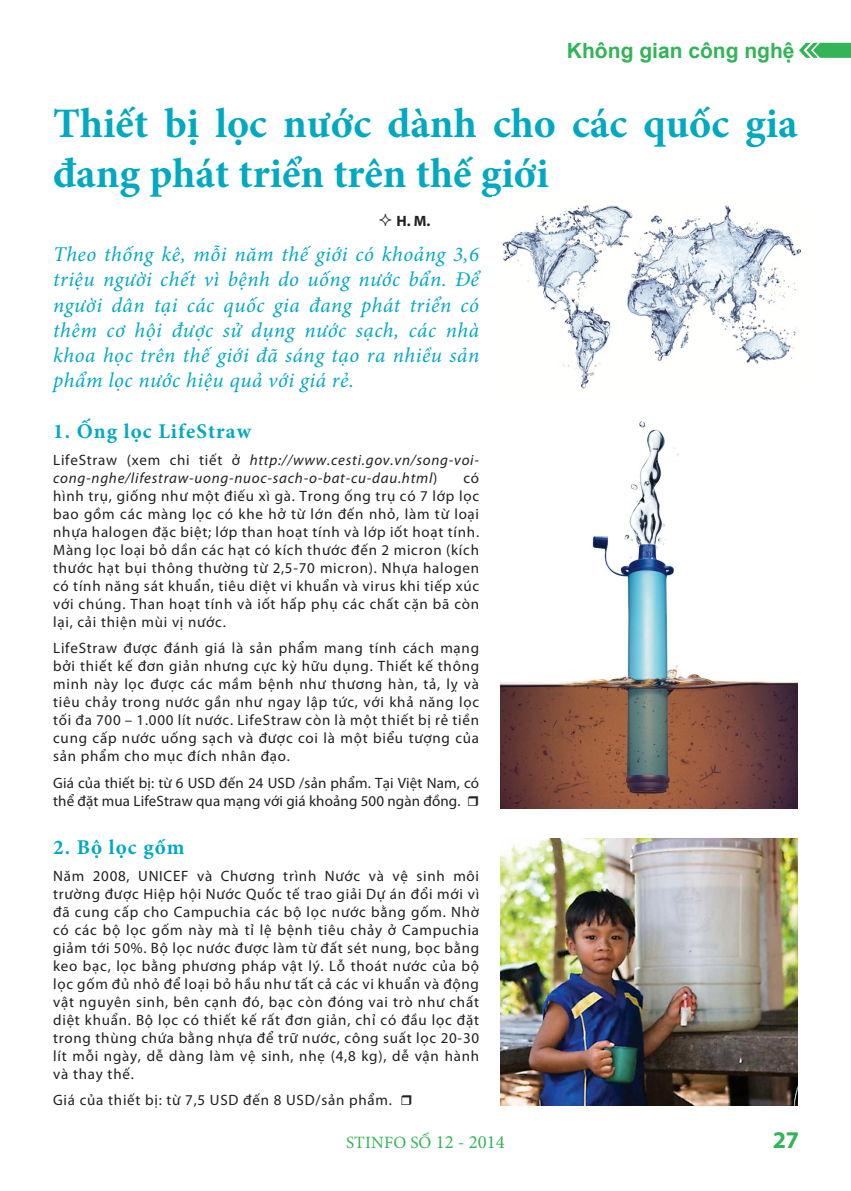
<style>
.page{position:relative;width:851px;height:1191px;background:#fff}
.page>*{position:absolute;margin:0;border:0;box-sizing:border-box;transform-origin:0 0}
.t1{font:700 42px/50.4px "Minion Pro";color:#00a9c2}
.t2{font:700 24px "Myriad Pro";color:#32b457}
.t3{font:italic 21px/25.2px "Minion Pro";letter-spacing:.025em;color:#00a9c2;text-align:justify}
.t4{font:700 21px "Minion Pro";letter-spacing:.05em;color:#00a9c2}
.t5{font:700 21px "Arial";color:#32b457}
.t6{font:17.25px "Minion Pro";letter-spacing:.01em;color:#32b457}
.t7{font:15px/18px "Myriad Pro";letter-spacing:.05em;color:#231f20;text-align:justify}
.t8{font:italic 15px/18px "Myriad Pro";letter-spacing:.05em;color:#231f20}
.t9{font:15px/18px "Myriad Pro";letter-spacing:.01em;color:#231f20}
.Tacgia{font:700 15px "Myriad Pro";color:#231f20}
.s1{font-style:normal}
.s2{font-size:18.75px}
</style>
<div class="page">
<svg style="left:799px;top:43px;width:51px;height:15px"></svg>
<img style="left:500px;top:838px;width:297px;height:268px">
<img style="left:500px;top:421px;width:297px;height:387px">
<img style="left:502px;top:205px;width:299px;height:184px">
<h3 class="t5" style="left:567px;top:37px;width:229px">Không gian công nghệ</h3>
<p class="t1" style="left:53px;top:98px;width:746px">Thiết bị lọc nước dành cho các quốc gia đang phát triển trên thế giới</p>
<p class="Tacgia" style="left:396px;top:211px;width:35px">H. M.</p>
<p class="t3" style="left:53px;top:242px;width:427px">Theo thống kê, mỗi năm thế giới có khoảng 3,6 triệu người chết vì bệnh do uống nước bẩn. Để người dân tại các quốc gia đang phát triển có thêm cơ hội được sử dụng nước sạch, các nhà khoa học trên thế giới đã sáng tạo ra nhiều sản phẩm lọc nước hiệu quả với giá rẻ.</p>
<p class="t4" style="left:53px;top:416px;width:199px">1. Ống lọc LifeStraw</p>
<p class="t8" style="left:53px;top:450px;width:427px"><span class="s1">LifeStraw (xem chi tiết ở</span> http://www.cesti.gov.vn/song-voi&shy;cong-nghe/lifestraw-uong-nuoc-sach-o-bat-cu-dau.html<span class="s1">)</span></p>
<p class="t7" style="left:53px;top:468px;width:427px;text-indent:410px">có hình trụ, giống như một điếu xì gà. Trong ống trụ có 7 lớp lọc bao gồm các màng lọc có khe hở từ lớn đến nhỏ, làm từ loại nhựa halogen đặc biệt; lớp than hoạt tính và lớp iốt hoạt tính.<br>Màng lọc loại bỏ dần các hạt có kích thước đến 2 micron (kích thước hạt bụi thông thường từ 2,5-70 micron). Nhựa halogen có tính năng sát khuẩn, tiêu diệt vi khuẩn và virus khi tiếp xúc với chúng. Than hoạt tính và iốt hấp phụ các chất cặn bã còn lại, cải thiện mùi vị nước.</p>
<p class="t7" style="left:53px;top:639px;width:427px">LifeStraw được đánh giá là sản phẩm mang tính cách mạng bởi thiết kế đơn giản nhưng cực kỳ hữu dụng. Thiết kế thông minh này lọc được các mầm bệnh như thương hàn, tả, lỵ và tiêu chảy trong nước gần như ngay lập tức, với khả năng lọc tối đa 700 – 1.000 lít nước. LifeStraw còn là một thiết bị rẻ tiền cung cấp nước uống sạch và được coi là một biểu tượng của sản phẩm cho mục đích nhân đạo.</p>
<p class="t9" style="left:53px;top:773px;width:427px">Giá của thiết bị: từ 6 USD đến 24 USD /sản phẩm. Tại Việt Nam, có thể đặt mua LifeStraw qua mạng với giá khoảng 500 ngàn đồng.</p>
<p class="t4" style="left:53px;top:832px;width:133px">2. Bộ lọc gốm</p>
<p class="t7" style="left:53px;top:866px;width:427px">Năm 2008, UNICEF và Chương trình Nước và vệ sinh môi trường được Hiệp hội Nước Quốc tế trao giải Dự án đổi mới vì đã cung cấp cho Campuchia các bộ lọc nước bằng gốm. Nhờ có các bộ lọc gốm này mà tỉ lệ bệnh tiêu chảy ở Campuchia giảm tới 50%. Bộ lọc nước được làm từ đất sét nung, bọc bằng keo bạc, lọc bằng phương pháp vật lý. Lỗ thoát nước của bộ lọc gốm đủ nhỏ để loại bỏ hầu như tất cả các vi khuẩn và động vật nguyên sinh, bên cạnh đó, bạc còn đóng vai trò như chất diệt khuẩn. Bộ lọc có thiết kế rất đơn giản, chỉ có đầu lọc đặt trong thùng chứa bằng nhựa để trữ nước, công suất lọc 20-30 lít mỗi ngày, dễ dàng làm vệ sinh, nhẹ (4,8 kg), dễ vận hành và thay thế.</p>
<p class="t7" style="left:53px;top:1090px;width:340px">Giá của thiết bị: từ 7,5 USD đến 8 USD/sản phẩm.</p>
<p class="t6" style="left:346px;top:1131px;width:160px">STINFO SỐ <span class="s2">12 - 2014</span></p>
<p class="t2" style="left:772px;top:1124px;width:28px">27</p>
</div>
